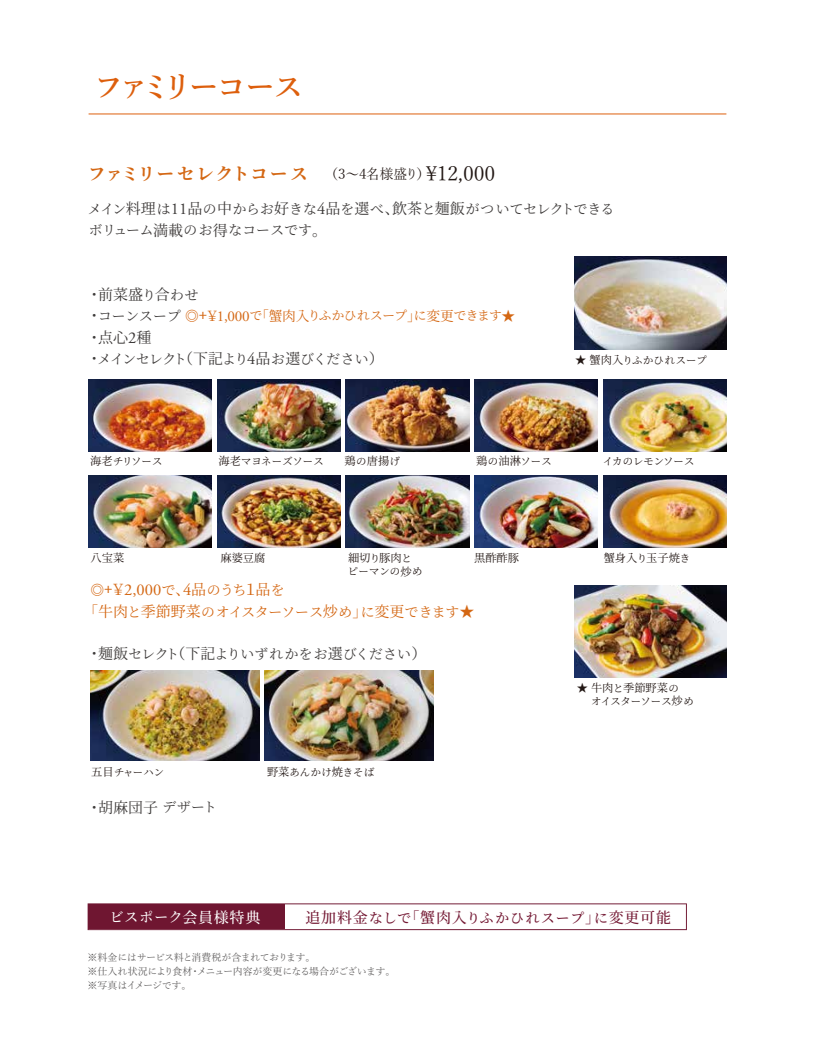
<style>
.page{position:relative;width:815px;height:1063px;background:#fff}
.page>*{position:absolute;margin:0;border:0;box-sizing:border-box;transform-origin:0 0}
.t1{font:600 30px "Yu Mincho";letter-spacing:-.135em;color:#dd5f0d}
.t2{font:700 17.25px "Source Han Serif";letter-spacing:.11em;color:#d46713}
.t3{font:500 15px "Source Han Serif";letter-spacing:.05em;color:#731732}
.t4{font:15px "Source Han Serif";color:#3d3a39}
.t5{font:13.75px/21.2px "Source Han Serif";letter-spacing:-.02em;color:#3d3a39}
.t6{font:13.75px/21.9px "Source Han Serif";letter-spacing:-.03em;color:#d46713}
.t7{font:13.75px "Source Han Serif";letter-spacing:.005em;color:#3d3a39}
.t8{font:13.75px "Source Han Serif";letter-spacing:-.055em;color:#3d3a39}
.t9{font:13.75px "Yu Mincho";letter-spacing:-.015em;color:#221815}
.t10{font:500 13.75px "Source Han Serif";letter-spacing:.07em;color:#fff}
.t11{font:12.62px "Source Han Serif";letter-spacing:-.05em;color:#d46713}
.t12{font:11.25px "Source Han Serif";color:#231815}
.t13{font:10.38px "Source Han Serif";color:#231815}
.t14{font:10.38px "Source Han Serif";letter-spacing:-.035em;color:#231815}
.t15{font:10px/14.1px "Yu Mincho";letter-spacing:-.05em;color:#595757}
.s1{font-size:20px}
.s2{font-size:15px}
.s3{font-family:"Adobe Garamond Pro";font-size:16.5px}
.s4{font-size:13.75px}
.s5{font-size:15px;color:#3d3a39}
.s6{font-size:13.75px;color:#3d3a39}
.s7{font-family:"Adobe Garamond Pro";font-size:18.12px}
.s8{font-family:"Adobe Garamond Pro";font-size:15.12px}
.s9{font-size:11.25px}
.s10{font-size:10.38px}
</style>
<div class="page">
<img style="left:475px;top:379px;width:123px;height:73px">
<img style="left:575px;top:257px;width:151px;height:92px">
<img style="left:575px;top:585px;width:151px;height:92px">
<img style="left:346px;top:379px;width:123px;height:73px">
<img style="left:217px;top:379px;width:123px;height:73px">
<img style="left:89px;top:379px;width:123px;height:73px">
<img style="left:346px;top:475px;width:123px;height:73px">
<img style="left:217px;top:475px;width:123px;height:73px">
<img style="left:89px;top:475px;width:123px;height:73px">
<img style="left:603px;top:379px;width:123px;height:73px">
<img style="left:603px;top:475px;width:123px;height:73px">
<img style="left:475px;top:475px;width:123px;height:73px">
<img style="left:91px;top:671px;width:168px;height:89px">
<img style="left:265px;top:671px;width:169px;height:89px">
<svg style="left:88px;top:903px;width:599px;height:27px"></svg>
<div style="left:89px;top:904px;width:196px;height:25px;background:#6f1631"></div>
<hr style="left:89px;top:114px;width:637px;height:1px;background:#dd5f0d">
<h1 class="t1" style="left:94px;top:70px;width:211px">ファミリーコース</h1>
<h3 class="t9" style="left:325px;top:161px;width:172px">（3～4名様盛り）<span class="s1">\12,000</span></h3>
<h2 class="t2" style="left:88px;top:164px;width:221px">ファミリーセレクトコース</h2>
<h3 class="t5" style="left:88px;top:199px;width:528px">メイン<span class="s2">料理</span>は<span class="s3">11</span><span class="s2">品</span>の<span class="s2">中</span>からお<span class="s2">好</span>きな<span class="s3">4</span><span class="s2">品</span>を<span class="s2">選</span>べ<span class="s2">、飲茶</span>と<span class="s2">麺飯</span>がついてセレクトできるボリューム<span class="s2">満載</span>のお<span class="s2">得</span>なコースです<span class="s2">。</span></h3>
<h3 class="t4" style="left:87px;top:286px;width:113px">・前菜盛<span class="s4">り</span>合<span class="s4">わせ</span></h3>
<p class="t11" style="left:87px;top:308px;width:430px"><span class="s5">・</span><span class="s6">コーンスープ</span> <span class="s4">◎</span><span class="s7">+</span><span class="s4">￥</span><span class="s8">1,000</span>で<span class="s4">「蟹肉入</span>りふかひれスープ<span class="s4">」</span>に<span class="s4">変更</span>できます<span class="s4">★</span></p>
<h3 class="t4" style="left:87px;top:329px;width:66px">・点心<span class="s3">2</span>種</h3>
<h3 class="t8" style="left:87px;top:351px;width:299px"><span class="s2">・</span>メインセレクト<span class="s2">（下記</span>より<span class="s3">4</span><span class="s2">品</span>お<span class="s2">選</span>びください<span class="s2">）</span></h3>
<p class="t13" style="left:575px;top:354px;width:133px"><span class="s9">★ 蟹肉入</span>りふかひれスープ</p>
<p class="t13" style="left:90px;top:455px;width:74px"><span class="s9">海老</span>チリソース</p>
<p class="t13" style="left:218px;top:455px;width:107px"><span class="s9">海老</span>マヨネーズソース</p>
<p class="t12" style="left:345px;top:455px;width:57px">鶏<span class="s10">の</span>唐揚<span class="s10">げ</span></p>
<p class="t13" style="left:476px;top:455px;width:77px"><span class="s9">鶏</span>の<span class="s9">油淋</span>ソース</p>
<p class="t13" style="left:603px;top:455px;width:93px">イカのレモンソース</p>
<p class="t12" style="left:91px;top:552px;width:35px">八宝菜</p>
<p class="t12" style="left:220px;top:552px;width:46px">麻婆豆腐</p>
<p class="t12" style="left:348px;top:552px;width:65px">細切<span class="s10">り</span>豚肉<span class="s10">と</span></p>
<p class="t13" style="left:348px;top:566px;width:76px">ピーマンの<span class="s9">炒</span>め</p>
<p class="t12" style="left:474px;top:552px;width:46px">黒酢酢豚</p>
<p class="t12" style="left:604px;top:552px;width:88px">蟹身入<span class="s10">り</span>玉子焼<span class="s10">き</span></p>
<h3 class="t6" style="left:83px;top:579px;width:393px;text-indent:7px">◎<span class="s7">+</span><span class="s2">￥</span><span class="s3">2,000</span>で<span class="s2">、</span><span class="s3">4</span><span class="s2">品</span>のうち<span class="s2">１品</span>を<br><span class="s2">「牛肉</span>と<span class="s2">季節野菜</span>のオイスターソース<span class="s2">炒</span>め<span class="s2">」</span>に<span class="s2">変更</span>できます<span class="s2">★</span></h3>
<h3 class="t7" style="left:87px;top:646px;width:341px"><span class="s2">・麺飯</span>セレクト<span class="s2">（下記</span>よりいずれかをお<span class="s2">選</span>びください<span class="s2">）</span></h3>
<p class="t13" style="left:91px;top:766px;width:74px"><span class="s9">五目</span>チャーハン</p>
<p class="t13" style="left:267px;top:766px;width:109px"><span class="s9">野菜</span>あんかけ<span class="s9">焼</span>きそば</p>
<h3 class="t4" style="left:87px;top:799px;width:132px">・胡麻団子<span class="s4">デザート</span></h3>
<p class="t12" style="left:577px;top:682px;width:104px">★ 牛肉<span class="s10">と</span>季節野菜<span class="s10">の</span></p>
<p class="t14" style="left:591px;top:695px;width:104px">オイスターソース<span class="s9">炒</span>め</p>
<h3 class="t10" style="left:110px;top:909px;width:152px">ビスポーク<span class="s2">会員様特典</span></h3>
<h3 class="t3" style="left:306px;top:909px;width:367px">追加料金<span class="s4">なしで</span>「蟹肉入<span class="s4">りふかひれスープ</span>」<span class="s4">に</span>変更可能</h3>
<p class="t15" style="left:88px;top:949px;width:309px">※料金にはサービス料と消費税が含まれております。<br>※仕入れ状況により食材・メニュー内容が変更になる場合がございます。※写真はイメージです。</p>
</div>
